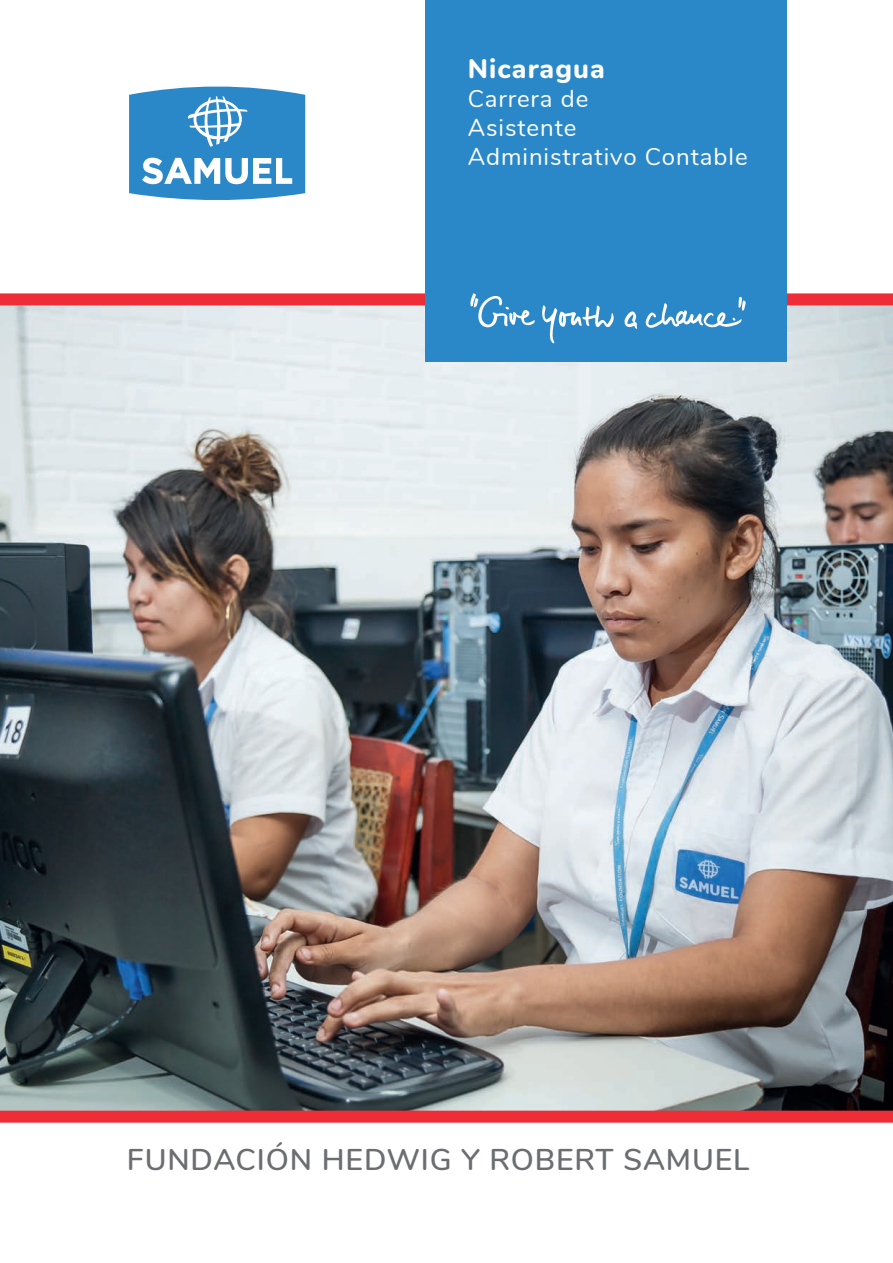
<style>
.page{position:relative;width:893px;height:1263px;background:#fff}
.page>*{position:absolute;margin:0;border:0;box-sizing:border-box;transform-origin:0 0}
.t1{font:600 30px "Nunito";letter-spacing:.03em;color:#6c6d70}
.t2{font:800 27px "Nunito";letter-spacing:.04em;color:#fff}
.t3{font:24px/28.8px "Nunito";letter-spacing:.04em;color:#fff}
</style>
<div class="page">
<img style="left:0;top:293px;width:893px;height:830px">
<div style="left:425px;top:0;width:362px;height:361px;background:#2b88c8"></div>
<svg style="left:129px;top:86px;width:176px;height:114px"></svg>
<svg style="left:624px;top:311px;width:13px;height:18px"></svg>
<svg style="left:542px;top:305px;width:72px;height:38px"></svg>
<svg style="left:470px;top:293px;width:65px;height:34px"></svg>
<svg style="left:645px;top:296px;width:101px;height:32px"></svg>
<p class="t2" style="left:468px;top:49px;width:139px">Nicaragua</p>
<p class="t3" style="left:468px;top:83px;width:281px">Carrera de<br>Asistente<br>Administrativo Contable</p>
<p class="t1" style="left:127px;top:1137px;width:624px">FUNDACIÓN HEDWIG Y ROBERT SAMUEL</p>
</div>
